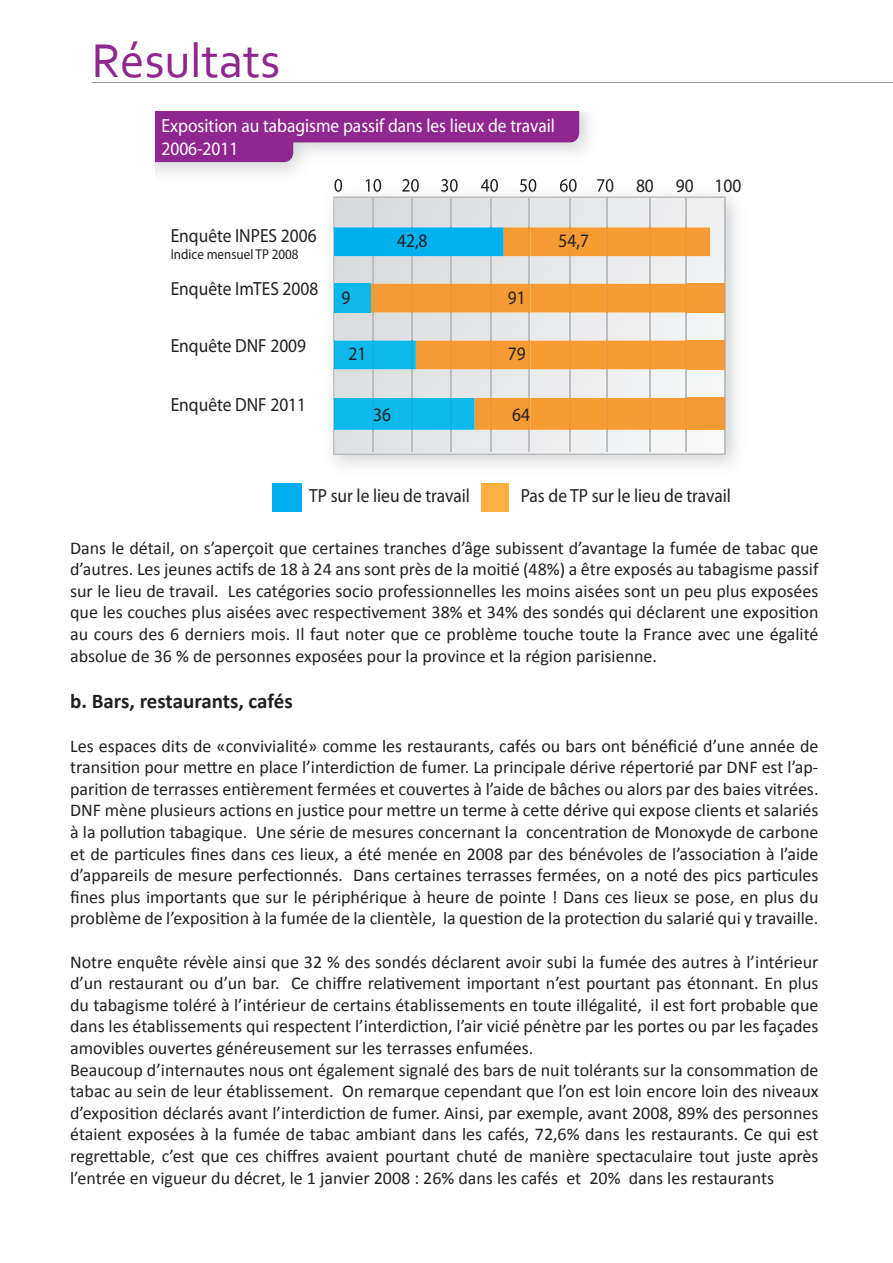
<style>
.page{position:relative;width:893px;height:1263px;background:#fff}
.page>*{position:absolute;margin:0;border:0;box-sizing:border-box;transform-origin:0 0}
.t1{font:49.5px "Corbel";color:#90268f}
.t2{font:700 21px "Calibri";letter-spacing:-.005em;color:#231f20}
.t3{font:19.05px "Myriad Pro";color:#231f20;scale:.91 1}
.t4{font:19.05px/22.8px "Myriad Pro";color:#fff;scale:.91 1}
.t5{font:18px/21.6px "Calibri";color:#231f20;text-align:justify}
.t6{font:14.25px "Myriad Pro";color:#231f20;scale:.91 1}
</style>
<div class="page">
<hr style="left:92px;top:82px;width:801px;height:1px;background:#9b9da0">
<svg style="left:333px;top:196px;width:393px;height:259px;fill:#e7e7e9"></svg>
<hr style="left:372px;top:197px;width:2px;height:255px;background:#bcbdc0">
<hr style="left:411px;top:197px;width:2px;height:255px;background:#bcbdc0">
<hr style="left:450px;top:197px;width:2px;height:255px;background:#bcbdc0">
<hr style="left:490px;top:197px;width:2px;height:255px;background:#bcbdc0">
<hr style="left:529px;top:197px;width:1px;height:255px;background:#bcbdc0">
<hr style="left:569px;top:197px;width:1px;height:255px;background:#bcbdc0">
<hr style="left:606px;top:197px;width:1px;height:255px;background:#bcbdc0">
<hr style="left:685px;top:197px;width:2px;height:255px;background:#bcbdc0">
<hr style="left:724px;top:199px;width:2px;height:255px;background:#bcbdc0">
<hr style="left:649px;top:197px;width:2px;height:255px;background:#bcbdc0">
<svg style="left:334px;top:227px;width:376px;height:29px;background:#87a689"></svg>
<hr style="left:685px;top:227px;width:2px;height:29px;background:#f19832">
<hr style="left:649px;top:227px;width:2px;height:29px;background:#f19832">
<div style="left:687px;top:284px;width:37px;height:28px;background:#f79c34"></div>
<div style="left:370px;top:284px;width:315px;height:28px;background:#f69b33"></div>
<hr style="left:685px;top:284px;width:2px;height:28px;background:#f19832">
<svg style="left:724px;top:284px;width:1px;height:28px"></svg>
<hr style="left:649px;top:284px;width:2px;height:28px;background:#f19832">
<div style="left:687px;top:341px;width:37px;height:28px;background:#f79c34"></div>
<hr style="left:685px;top:341px;width:2px;height:28px;background:#f19832">
<svg style="left:724px;top:341px;width:1px;height:28px"></svg>
<div style="left:687px;top:398px;width:37px;height:32px;background:#f79c34"></div>
<hr style="left:685px;top:398px;width:2px;height:32px;background:#f19832">
<hr style="left:724px;top:398px;width:1px;height:32px;background:#f19832">
<div style="left:335px;top:284px;width:35px;height:28px;background:#0db8e9"></div>
<svg style="left:334px;top:284px;width:1px;height:28px"></svg>
<svg style="left:334px;top:341px;width:351px;height:28px;background:#c1a25c"></svg>
<hr style="left:372px;top:341px;width:2px;height:28px;background:#0cb1e1">
<hr style="left:411px;top:341px;width:2px;height:28px;background:#0cb1e1">
<svg style="left:335px;top:398px;width:350px;height:32px;background:#9ba77b"></svg>
<hr style="left:334px;top:398px;width:1px;height:32px;background:#0cb1e1">
<hr style="left:372px;top:398px;width:2px;height:32px;background:#0cb1e1">
<hr style="left:411px;top:398px;width:2px;height:32px;background:#0cb1e1">
<hr style="left:450px;top:398px;width:2px;height:32px;background:#0cb1e1">
<img style="left:342px;top:180px;width:255px;height:12px">
<img style="left:366px;top:179px;width:15px;height:13px">
<svg style="left:334px;top:179px;width:8px;height:13px"></svg>
<img style="left:402px;top:179px;width:17px;height:13px">
<img style="left:441px;top:179px;width:17px;height:13px">
<img style="left:481px;top:179px;width:17px;height:13px">
<img style="left:520px;top:179px;width:16px;height:13px">
<img style="left:560px;top:179px;width:17px;height:13px">
<img style="left:597px;top:179px;width:14px;height:13px">
<svg style="left:155px;top:112px;width:425px;height:50px;background:#a95ba8"></svg>
<div style="left:272px;top:483px;width:30px;height:28px;background:#00aeef"></div>
<div style="left:482px;top:483px;width:27px;height:28px;background:#fbb03f"></div>
<h1 class="t1" style="left:92px;top:30px;width:190px">Résultats</h1>
<p class="t4" style="left:161px;top:114px;width:434px">Exposition au tabagisme passif dans les lieux de travail<br>2006-2011</p>
<p class="t3" style="left:171px;top:223px;width:162px">Enquête INPES 2006</p>
<p class="t6" style="left:171px;top:245px;width:142px">Indice mensuel TP 2008</p>
<p class="t3" style="left:171px;top:277px;width:164px">Enquête ImTES 2008</p>
<p class="t3" style="left:171px;top:334px;width:150px">Enquête DNF 2009</p>
<p class="t3" style="left:171px;top:393px;width:150px">Enquête DNF 2011</p>
<p class="t3" style="left:342px;top:285px;width:11px">9</p>
<p class="t3" style="left:397px;top:229px;width:35px">42,8</p>
<p class="t3" style="left:508px;top:285px;width:21px">91</p>
<p class="t3" style="left:349px;top:342px;width:21px">21</p>
<p class="t3" style="left:508px;top:342px;width:21px">79</p>
<p class="t3" style="left:373px;top:403px;width:21px">36</p>
<p class="t3" style="left:512px;top:403px;width:21px">64</p>
<p class="t3" style="left:559px;top:229px;width:35px">54,7</p>
<p class="t3" style="left:309px;top:483px;width:178px">TP sur le lieu de travail</p>
<p class="t3" style="left:521px;top:483px;width:233px">Pas de TP sur le lieu de travail</p>
<p class="t5" style="left:70px;top:537px;width:750px">Dans le détail, on s’aperçoit que certaines tranches d’âge subissent d’avantage la fumée de tabac que d’autres. Les jeunes actifs de 18 à 24 ans sont près de la moitié (48%) a être exposés au tabagisme passif sur le lieu de travail. Les catégories socio professionnelles les moins aisées sont un peu plus exposées que les couches plus aisées avec respectivement 38% et 34% des sondés qui déclarent une exposition au cours des 6 derniers mois. Il faut noter que ce problème touche toute la France avec une égalité absolue de 36 % de personnes exposées pour la province et la région parisienne.</p>
<p class="t2" style="left:70px;top:688px;width:224px">b. Bars, restaurants, cafés</p>
<p class="t5" style="left:70px;top:735px;width:750px">Les espaces dits de «convivialité» comme les restaurants, cafés ou bars ont bénéficié d’une année de transition pour mettre en place l’interdiction de fumer. La principale dérive répertorié par DNF est l’ap&shy;parition de terrasses entièrement fermées et couvertes à l’aide de bâches ou alors par des baies vitrées.<br>DNF mène plusieurs actions en justice pour mettre un terme à cette dérive qui expose clients et salariés à la pollution tabagique. Une série de mesures concernant la concentration de Monoxyde de carbone et de particules fines dans ces lieux, a été menée en 2008 par des bénévoles de l’association à l’aide d’appareils de mesure perfectionnés. Dans certaines terrasses fermées, on a noté des pics particules fines plus importants que sur le périphérique à heure de pointe ! Dans ces lieux se pose, en plus du problème de l’exposition à la fumée de la clientèle, la question de la protection du salarié qui y travaille.</p>
<p class="t5" style="left:70px;top:951px;width:750px;text-align:left">Notre enquête révèle ainsi que 32 % des sondés déclarent avoir subi la fumée des autres à l’intérieur d’un restaurant ou d’un bar. Ce chiffre relativement important n’est pourtant pas étonnant. En plus du tabagisme toléré à l’intérieur de certains établissements en toute illégalité, il est fort probable que dans les établissements qui respectent l’interdiction, l’air vicié pénètre par les portes ou par les façades amovibles ouvertes généreusement sur les terrasses enfumées.<br>Beaucoup d’internautes nous ont également signalé des bars de nuit tolérants sur la consommation de tabac au sein de leur établissement. On remarque cependant que l’on est loin encore loin des niveaux d’exposition déclarés avant l’interdiction de fumer. Ainsi, par exemple, avant 2008, 89% des personnes étaient exposées à la fumée de tabac ambiant dans les cafés, 72,6% dans les restaurants. Ce qui est regrettable, c’est que ces chiffres avaient pourtant chuté de manière spectaculaire tout juste après l’entrée en vigueur du décret, le 1 janvier 2008 : 26% dans les cafés et 20% dans les restaurants</p>
</div>
